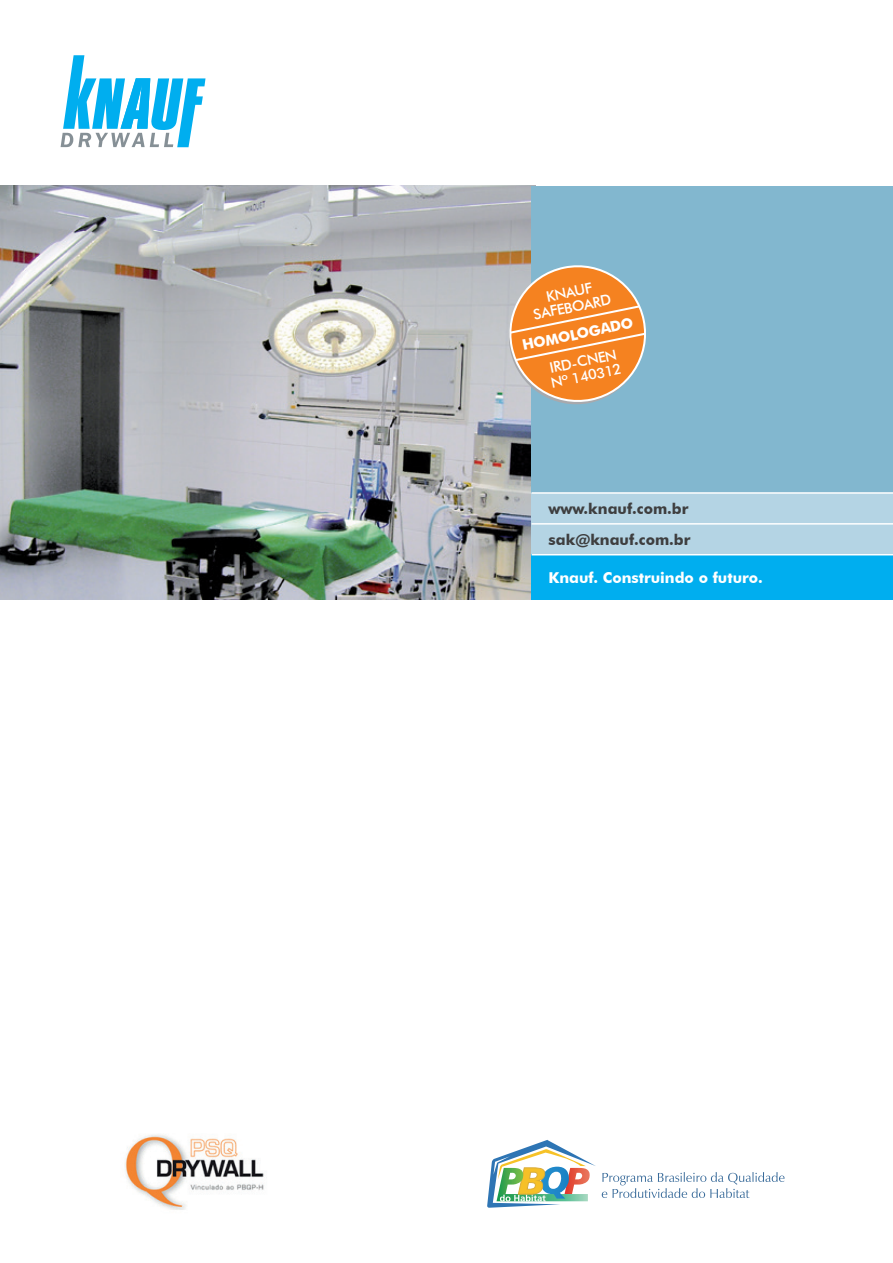
<style>
.page{position:relative;width:893px;height:1263px;background:#fff}
.page>*{position:absolute;margin:0;border:0;box-sizing:border-box;transform-origin:0 0}
.t1{font:700 15px "Futura BT";color:#3e3e3f}
.t2{font:700 15px "Futura BT";color:#fff}
.texto_bullet1{font:500 14.55px/14.9px "Futura BT";color:#fff;text-align:center}
.texto_bullet1-2{font:700 14.55px "Futura BT";color:#fff}
</style>
<div class="page">
<img style="left:0;top:185px;width:536px;height:414px">
<div style="left:531px;top:186px;width:362px;height:322px;background:#82b7cf"></div>
<div style="left:531px;top:493px;width:362px;height:61px;background:#b4d4e4"></div>
<div style="left:531px;top:554px;width:362px;height:46px;background:#00aeef"></div>
<hr style="left:531px;top:492px;width:362px;height:2px;background:#fff">
<hr style="left:531px;top:523px;width:362px;height:2px;background:#fff">
<hr style="left:531px;top:554px;width:362px;height:1px;background:#fff">
<svg style="left:61px;top:55px;width:144px;height:92px"></svg>
<svg style="left:503px;top:260px;width:143px;height:150px"></svg>
<svg style="left:487px;top:1140px;width:109px;height:68px"></svg>
<svg style="left:602px;top:1172px;width:182px;height:26px"></svg>
<img style="left:125px;top:1134px;width:139px;height:76px">
<p class="texto_bullet1" style="left:529px;top:293px;width:80px;rotate:-12deg">KNAUF<br>SAFEBOARD</p>
<p class="texto_bullet1-2" style="left:521px;top:337px;width:114px;rotate:-12deg">HOMOLOGADO</p>
<p class="texto_bullet1" style="left:546px;top:361px;width:73px;text-align:left;rotate:-12deg">IRD-CNEN<br>Nº 140312</p>
<p class="t1" style="left:549px;top:500px;width:141px">www.knauf.com.br</p>
<p class="t1" style="left:549px;top:530px;width:143px">sak@knauf.com.br</p>
<p class="t2" style="left:549px;top:568px;width:216px">Knauf. Construindo o futuro.</p>
</div>
